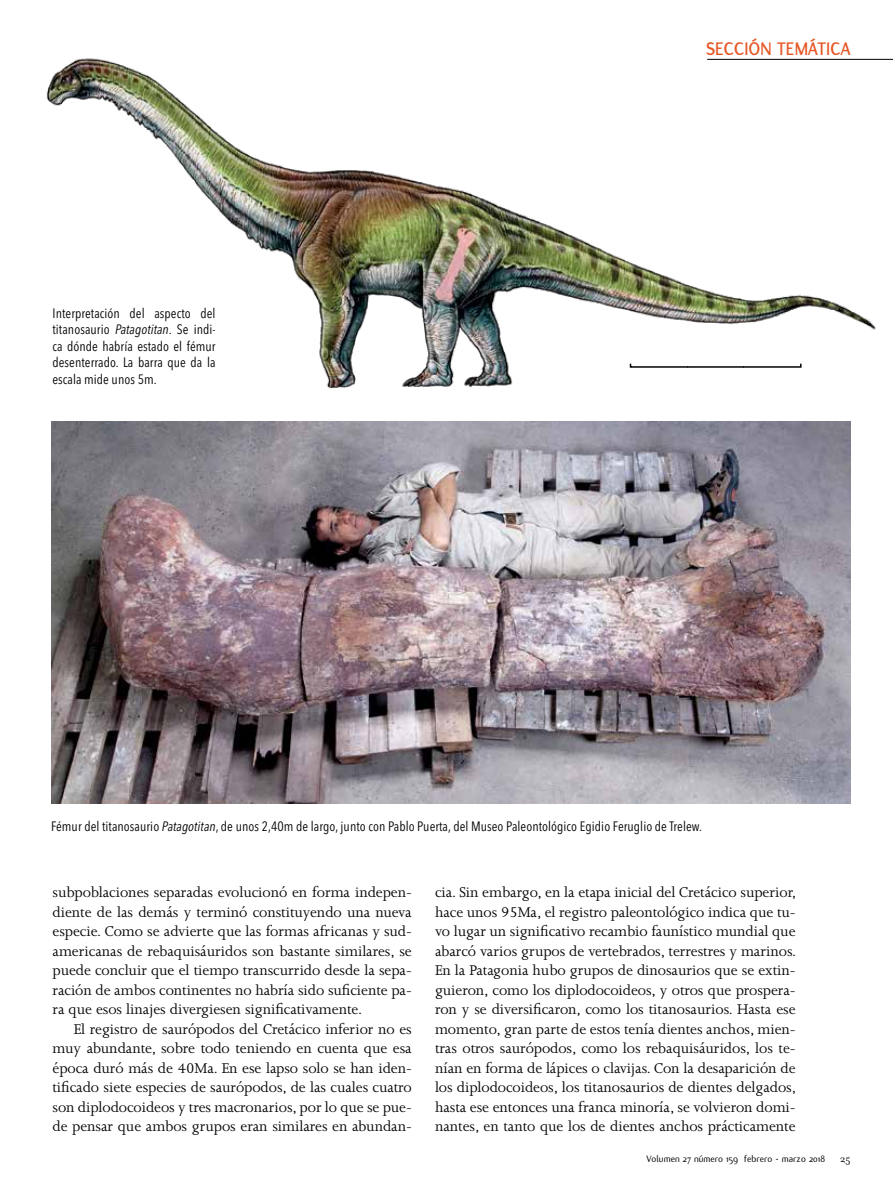
<style>
.page{position:relative;width:893px;height:1191px;background:#fff}
.page>*{position:absolute;margin:0;border:0;box-sizing:border-box;transform-origin:0 0}
.t1{font:700 19.5px "Flux";letter-spacing:.01em;color:#e65725;scale:.95 1}
.t2{font:16.2px/19.5px "Joanna";letter-spacing:-.005em;color:#000;text-align:justify}
.t3{font:condensed 13.5px/16.5px "Avenir Next LT Pro";letter-spacing:.005em;color:#000;text-align:justify}
.t4{font:11.25px "Filosofia";color:#000}
.t5{font:10.2px "Flux";color:#000}
.s1{font-style:italic}
</style>
<div class="page">
<img style="left:46px;top:58px;width:847px;height:331px">
<div style="left:624px;top:361px;width:188px;height:16px;background:#fff"></div>
<img style="left:51px;top:421px;width:799px;height:383px">
<svg style="left:744px;top:363px;width:58px;height:5px"></svg>
<hr style="left:687px;top:366px;width:57px;height:2px;background:#000">
<svg style="left:629px;top:363px;width:60px;height:5px"></svg>
<hr style="left:707px;top:59px;width:186px;height:1px;background:#000">
<p class="t3" style="left:53px;top:305px;width:165px">Interpretación del aspecto del titanosaurio <span class="s1">Patagotitan</span>. Se indi&shy;ca dónde habría estado el fémur desenterrado. La barra que da la escala mide unos 5m.</p>
<p class="t1" style="left:706px;top:38px;width:153px">SECCIÓN TEMÁTICA</p>
<p class="t3" style="left:51px;top:817px;width:653px">Fémur del titanosaurio <span class="s1">Patagotitan</span>, de unos 2,40m de largo, junto con Pablo Puerta, del Museo Paleontológico Egidio Feruglio de Trelew.</p>
<p class="t2" style="left:53px;top:882px;width:361px">subpoblaciones separadas evolucionó en forma indepen&shy;diente de las demás y terminó constituyendo una nueva especie. Como se advierte que las formas africanas y sud&shy;americanas de rebaquisáuridos son bastante similares, se puede concluir que el tiempo transcurrido desde la sepa&shy;ración de ambos continentes no habría sido suficiente pa&shy;ra que esos linajes divergiesen significativamente.</p>
<p class="t2" style="left:53px;top:1019px;width:361px;text-indent:21px">El registro de saurópodos del Cretácico inferior no es muy abundante, sobre todo teniendo en cuenta que esa época duró más de 40Ma. En ese lapso solo se han iden&shy;tificado siete especies de saurópodos, de las cuales cuatro son diplodocoideos y tres macronarios, por lo que se pue&shy;de pensar que ambos grupos eran similares en abundan-</p>
<p class="t2" style="left:435px;top:882px;width:363px">cia. Sin embargo, en la etapa inicial del Cretácico superior, hace unos 95Ma, el registro paleontológico indica que tu&shy;vo lugar un significativo recambio faunístico mundial que abarcó varios grupos de vertebrados, terrestres y marinos.<br>En la Patagonia hubo grupos de dinosaurios que se extin&shy;guieron, como los diplodocoideos, y otros que prospera&shy;ron y se diversificaron, como los titanosaurios. Hasta ese momento, gran parte de estos tenía dientes anchos, mien&shy;tras otros saurópodos, como los rebaquisáuridos, los te&shy;nían en forma de lápices o clavijas. Con la desaparición de los diplodocoideos, los titanosaurios de dientes delgados, hasta ese entonces una franca minoría, se volvieron domi&shy;nantes, en tanto que los de dientes anchos prácticamente</p>
<p class="t5" style="left:647px;top:1153px;width:180px">Volumen 27 número 159 febrero - marzo 2018</p>
<p class="t4" style="left:840px;top:1152px;width:12px">25</p>
</div>
